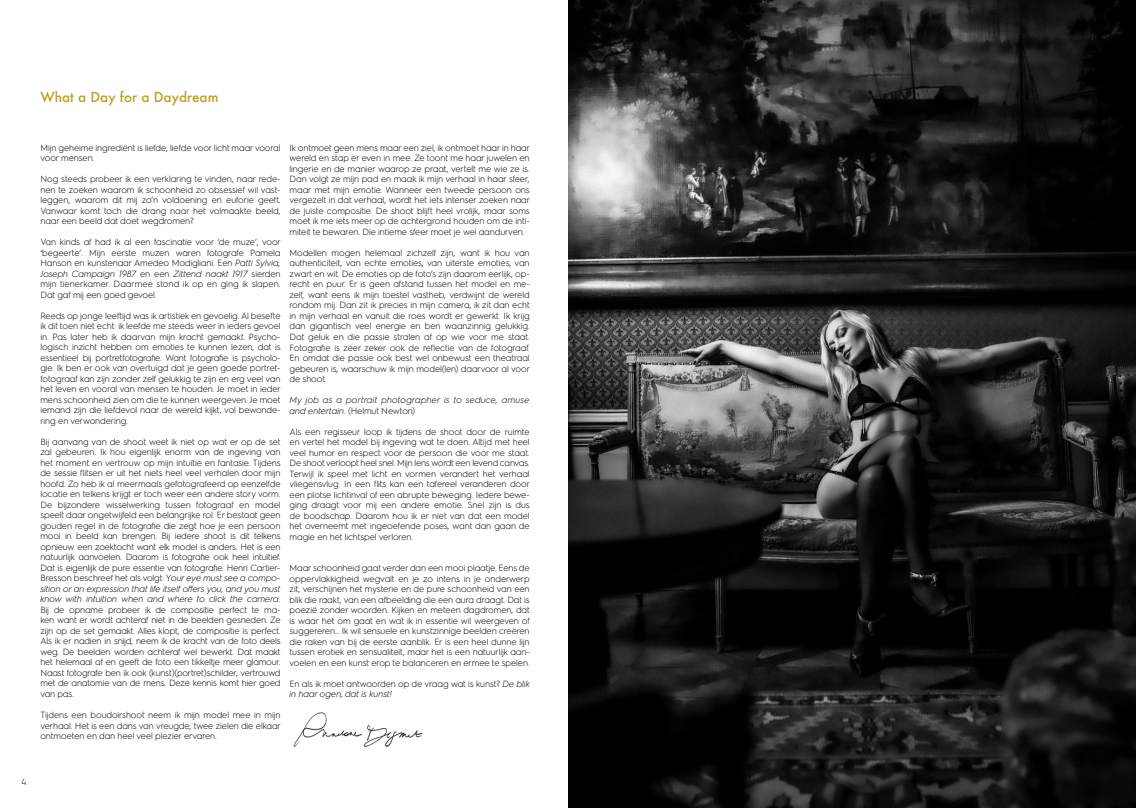
<style>
.page{position:relative;width:1136px;height:808px;background:#fff}
.page>*{position:absolute;margin:0;border:0;box-sizing:border-box;transform-origin:0 0}
.t1{font:500 13.5px "Futura";color:#bea024}
.t2{font:300 9px/10.5px "Electrolux Sans";letter-spacing:-.01em;color:#000;text-align:justify}
.t3{font:italic 300 9px/10.5px "Electrolux Sans";letter-spacing:.01em;color:#000}
.s1{font-style:italic}
.s2{font-style:normal}
</style>
<div class="page">
<img style="left:293px;top:712px;width:130px;height:35px">
<img style="left:568px;top:0;width:567px;height:808px">
<h1 class="t1" style="left:40px;top:88px;width:179px">What a Day for a Daydream</h1>
<p class="t2" style="left:40px;top:142px;width:242px">Mijn geheime ingrediënt is liefde, liefde voor licht maar vooral voor mensen.</p>
<p class="t2" style="left:40px;top:173px;width:242px">Nog steeds probeer ik een verklaring te vinden, naar rede&shy;nen te zoeken waarom ik schoonheid zo obsessief wil vast&shy;leggen, waarom dit mij zo’n voldoening en euforie geeft.<br>Vanwaar komt toch die drang naar het volmaakte beeld, naar een beeld dat doet wegdromen?</p>
<p class="t2" style="left:40px;top:236px;width:242px">Van kinds af had ik al een fascinatie voor ‘de muze’, voor ‘begeerte’. Mijn eerste muzen waren fotografe Pamela Hanson en kunstenaar Amedeo Modigliani. Een <span class="s1">Patti Sylvia, Joseph Campaign 1987</span> en een <span class="s1">Zittend naakt 1917</span> sierden mijn tienerkamer. Daarmee stond ik op en ging ik slapen.<br>Dat gaf mij een goed gevoel.</p>
<p class="t2" style="left:40px;top:310px;width:242px">Reeds op jonge leeftijd was ik artistiek en gevoelig. Al besefte ik dit toen niet echt: ik leefde me steeds weer in ieders gevoel in. Pas later heb ik daarvan mijn kracht gemaakt. Psycho&shy;logisch inzicht hebben om emoties te kunnen lezen, dat is essentieel bij portretfotografie. Want fotografie is psycholo&shy;gie. Ik ben er ook van overtuigd dat je geen goede portret&shy;fotograaf kan zijn zonder zelf gelukkig te zijn en erg veel van het leven en vooral van mensen te houden. Je moet in ieder mens schoonheid zien om die te kunnen weergeven. Je moet iemand zijn die liefdevol naar de wereld kijkt, vol bewonde&shy;ring en verwondering.</p>
<p class="t2" style="left:40px;top:436px;width:242px">Bij aanvang van de shoot weet ik niet op wat er op de set zal gebeuren. Ik hou eigenlijk enorm van de ingeving van het moment en vertrouw op mijn intuïtie en fantasie. Tijdens de sessie flitsen er uit het niets heel veel verhalen door mijn hoofd. Zo heb ik al meermaals gefotografeerd op eenzelfde locatie en telkens krijgt er toch weer een andere story vorm.<br>De bijzondere wisselwerking tussen fotograaf en model speelt daar ongetwijfeld een belangrijke rol. Er bestaat geen gouden regel in de fotografie die zegt hoe je een persoon mooi in beeld kan brengen. Bij iedere shoot is dit telkens opnieuw een zoektocht want elk model is anders. Het is een natuurlijk aanvoelen. Daarom is fotografie ook heel intuïtief.<br>Dat is eigenlijk de pure essentie van fotografie. Henri Cartier-Bresson beschreef het als volgt: Y<span class="s1">our eye must see a compo&shy;sition or an expression that life itself offers you, and you must know with intuition when and where to click the camera</span>.<br>Bij de opname probeer ik de compositie perfect te ma&shy;ken want er wordt achteraf niet in de beelden gesneden. Ze zijn op de set gemaakt. Alles klopt, de compositie is perfect.<br>Als ik er nadien in snijd, neem ik de kracht van de foto deels weg. De beelden worden achteraf wel bewerkt. Dat maakt het helemaal af en geeft de foto een tikkeltje meer glamour.<br>Naast fotografe ben ik ook (kunst)(portret)schilder, vertrouwd met de anatomie van de mens. Deze kennis komt hier goed van pas.</p>
<p class="t2" style="left:40px;top:709px;width:242px">Tijdens een boudoirshoot neem ik mijn model mee in mijn verhaal. Het is een dans van vreugde, twee zielen die elkaar ontmoeten en dan heel veel plezier ervaren.</p>
<p class="t2" style="left:289px;top:142px;width:242px">Ik ontmoet geen mens maar een ziel, ik ontmoet haar in haar wereld en stap er even in mee. Ze toont me haar juwelen en lingerie en de manier waarop ze praat, vertelt me wie ze is.<br>Dan volgt ze mijn pad en maak ik mijn verhaal in haar sfeer, maar met mijn emotie. Wanneer een tweede persoon ons vergezelt in dat verhaal, wordt het iets intenser zoeken naar de juiste compositie. De shoot blijft heel vrolijk, maar soms moet ik me iets meer op de achtergrond houden om de inti&shy;miteit te bewaren. Die intieme sfeer moet je wel aandurven.</p>
<p class="t2" style="left:289px;top:247px;width:242px">Modellen mogen helemaal zichzelf zijn, want ik hou van authenticiteit, van echte emoties, van uiterste emoties, van zwart en wit. De emoties op de foto’s zijn daarom eerlijk, op&shy;recht en puur. Er is geen afstand tussen het model en me&shy;zelf, want eens ik mijn toestel vastheb, verdwijnt de wereld rondom mij. Dan zit ik precies in mijn camera, ik zit dan echt in mijn verhaal en vanuit die roes wordt er gewerkt. Ik krijg dan gigantisch veel energie en ben waanzinnig gelukkig.<br>Dat geluk en die passie stralen af op wie voor me staat.<br>Fotografie is zeer zeker ook de reflectie van de fotograaf.<br>En omdat die passie ook best wel onbewust een theatraal gebeuren is, waarschuw ik mijn model(len) daarvoor al voor de shoot.</p>
<p class="t3" style="left:289px;top:394px;width:241px">My job as a portrait photographer is to seduce, amuse and entertain<span class="s2">. (Helmut Newton)</span></p>
<p class="t2" style="left:289px;top:426px;width:242px">Als een regisseur loop ik tijdens de shoot door de ruimte en vertel het model bij ingeving wat te doen. Altijd met heel veel humor en respect voor de persoon die voor me staat.<br>De shoot verloopt heel snel. Mijn lens wordt een levend canvas.<br>Terwijl ik speel met licht en vormen verandert het verhaal vliegensvlug. In een flits kan een tafereel veranderen door een plotse lichtinval of een abrupte beweging. Iedere bewe&shy;ging draagt voor mij een andere emotie. Snel zijn is dus de boodschap. Daarom hou ik er niet van dat een model het overneemt met ingeoefende poses, want dan gaan de magie en het lichtspel verloren.</p>
<p class="t2" style="left:289px;top:562px;width:242px">Maar schoonheid gaat verder dan een mooi plaatje. Eens de oppervlakkigheid wegvalt en je zo intens in je onderwerp zit, verschijnen het mysterie en de pure schoonheid van een blik die raakt, van een afbeelding die een aura draagt. Dat is poezië zonder woorden. Kijken en meteen dagdromen, dat is waar het om gaat en wat ik in essentie wil weergeven of suggereren… Ik wil sensuele en kunstzinnige beelden creëren die raken van bij de eerste aanblik. Er is een heel dunne lijn tussen erotiek en sensualiteit, maar het is een natuurlijk aan&shy;voelen en een kunst erop te balanceren en ermee te spelen.</p>
<p class="t2" style="left:289px;top:678px;width:242px">En als ik moet antwoorden op de vraag wat is kunst? <span class="s1">De blik in haar ogen, dat is kunst!</span></p>
<p class="t2" style="left:21px;top:776px;width:7px">4</p>
</div>
